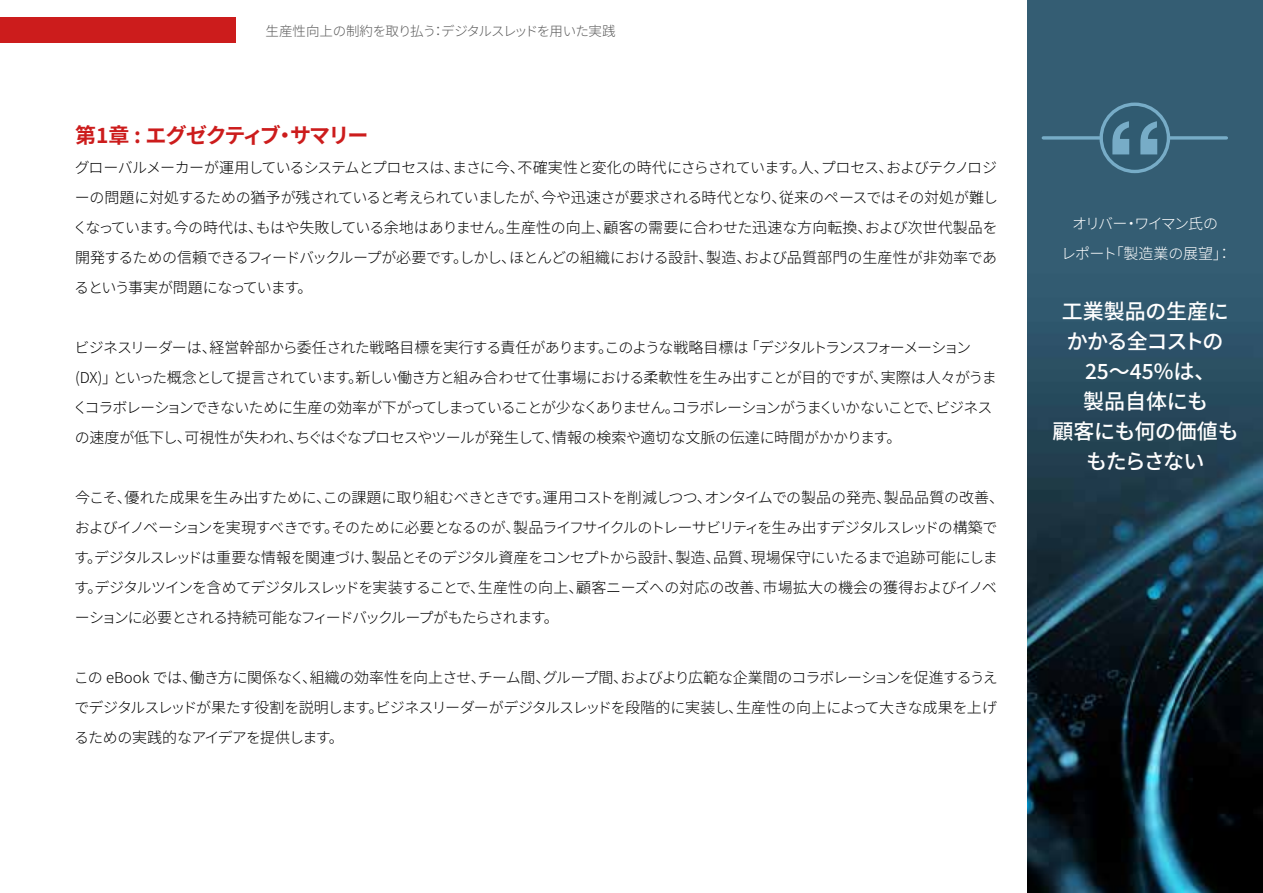
<style>
.page{position:relative;width:1263px;height:893px;background:#fff}
.page>*{position:absolute;margin:0;border:0;box-sizing:border-box;transform-origin:0 0}
.t1{font:500 21px/30px "Source Han Sans JP";letter-spacing:-.02em;color:#fff;text-align:center}
.t2{font:700 21px "Source Han Sans JP";letter-spacing:-.085em;color:#cc1c1c}
.t3{font:300 15px/30px "Source Han Sans JP";letter-spacing:-.045em;color:#000;text-align:justify}
.t4{font:300 15px/30px "Source Han Sans JP";letter-spacing:-.05em;color:#fff;text-align:center}
.t5{font:300 13.5px "Source Han Sans JP";letter-spacing:-.06em;color:#5a5a5a}
</style>
<div class="page">
<img style="left:1027px;top:0;width:236px;height:893px">
<svg style="left:1043px;top:136px;width:183px;height:4px"></svg>
<svg style="left:1101px;top:104px;width:67px;height:67px;background:#38647b"></svg>
<svg style="left:1112px;top:121px;width:45px;height:33px"></svg>
<div style="left:1099px;top:103px;width:71px;height:70px;border:3px solid #77acc7;border-radius:50%"></div>
<div style="left:0;top:18px;width:235px;height:25px;background:#cc1c1c"></div>
<p class="t5" style="left:265px;top:23px;width:352px">生産性向上の制約を取り払う：デジタルスレッドを用いた実践</p>
<h1 class="t2" style="left:75px;top:123px;width:295px">第1章 : エグゼクティブ・サマリー</h1>
<p class="t3" style="left:73px;top:152px;width:927px">グローバルメーカーが運用しているシステムとプロセスは、まさに今、不確実性と変化の時代にさらされています。人、プロセス、およびテクノロジーの問題に対処するための猶予が残されていると考えられていましたが、今や迅速さが要求される時代となり、従来のペースではその対処が難しくなっています。今の時代は、もはや失敗している余地はありません。生産性の向上、顧客の需要に合わせた迅速な方向転換、および次世代製品を開発するための信頼できるフィードバックループが必要です。しかし、ほとんどの組織における設計、製造、および品質部門の生産性が非効率であるという事実が問題になっています。</p>
<p class="t3" style="left:73px;top:332px;width:925px;text-align:left">ビジネスリーダーは、経営幹部から委任された戦略目標を実行する責任があります。このような戦略目標は 「デジタルトランスフォーメーション(DX)」といった概念として提言されています。新しい働き方と組み合わせて仕事場における柔軟性を生み出すことが目的ですが、実際は人々がうまくコラボレーションできないために生産の効率が下がってしまっていることが少なくありません。コラボレーションがうまくいかないことで、ビジネスの速度が低下し、可視性が失われ、ちぐはぐなプロセスやツールが発生して、情報の検索や適切な文脈の伝達に時間がかかります。</p>
<p class="t3" style="left:74px;top:482px;width:932px;text-align:left">今こそ、優れた成果を生み出すために、この課題に取り組むべきときです。運用コストを削減しつつ、オンタイムでの製品の発売、製品品質の改善、およびイノベーションを実現すべきです。そのために必要となるのが、製品ライフサイクルのトレーサビリティを生み出すデジタルスレッドの構築です。デジタルスレッドは重要な情報を関連づけ、製品とそのデジタル資産をコンセプトから設計、製造、品質、現場保守にいたるまで追跡可能にします。デジタルツインを含めてデジタルスレッドを実装することで、生産性の向上、顧客ニーズへの対応の改善、市場拡大の機会の獲得およびイノベーションに必要とされる持続可能なフィードバックループがもたらされます。</p>
<p class="t3" style="left:74px;top:662px;width:925px">この eBook では、働き方に関係なく、組織の効率性を向上させ、チーム間、グループ間、およびより広範な企業間のコラボレーションを促進するうえでデジタルスレッドが果たす役割を説明します。ビジネスリーダーがデジタルスレッドを段階的に実装し、生産性の向上によって大きな成果を上げるための実践的なアイデアを提供します。</p>
<p class="t4" style="left:1061px;top:209px;width:172px">オリバー・ワイマン氏の<br>レポート「製造業の展望」：</p>
<h1 class="t1" style="left:1052px;top:296px;width:188px">工業製品の生産にかかる全コストの<br>25～45%は、<br>製品自体にも<br>顧客にも何の価値ももたらさない</h1>
</div>
